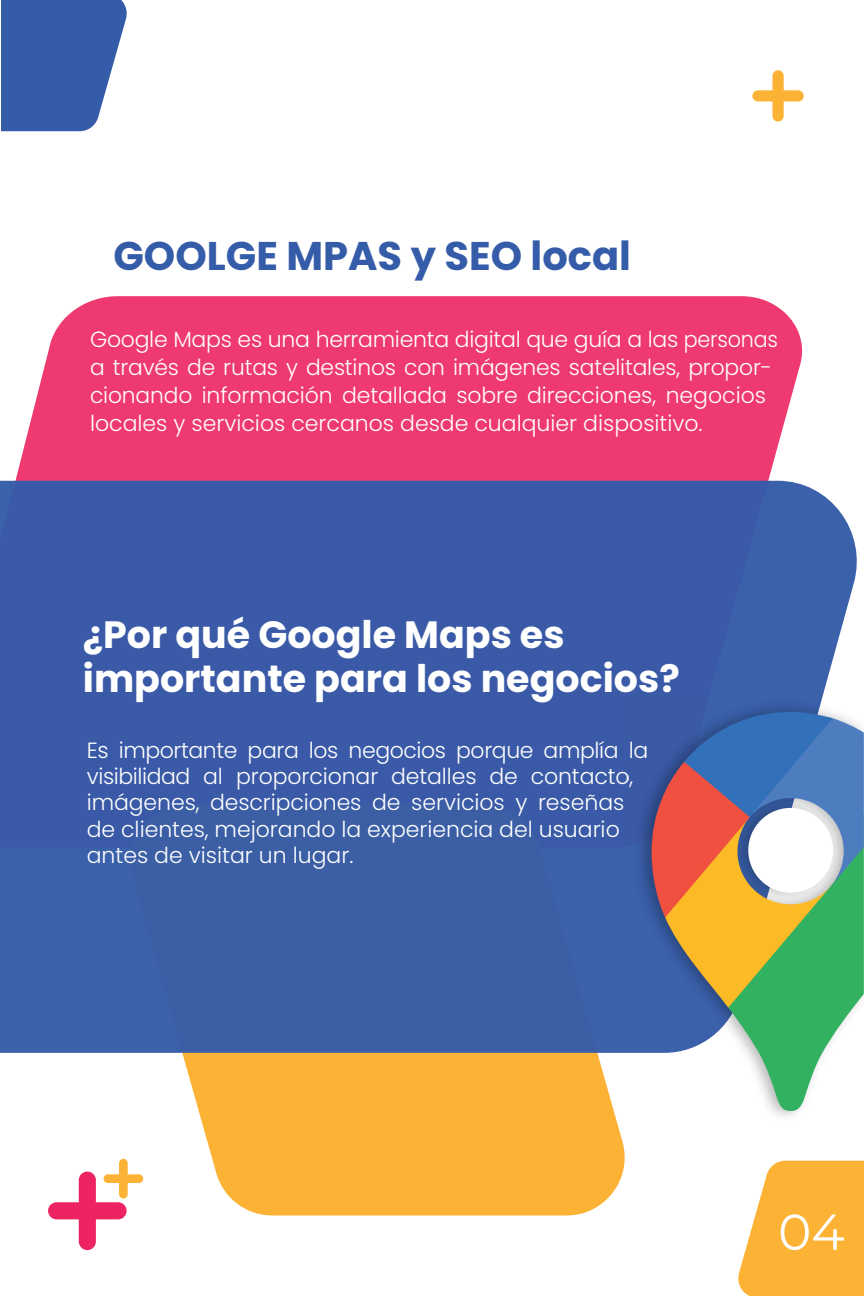
<style>
.page{position:relative;width:864px;height:1296px;background:#fff}
.page>*{position:absolute;margin:0;border:0;box-sizing:border-box;transform-origin:0 0}
.t1{font:50.2px "Montserrat";color:#fff}
.t2{font:700 40px "Poppins";color:#355ca9}
.t3{font:700 38px/44px "Poppins";color:#fff}
.t4{font:300 22px/26.4px "Poppins";letter-spacing:-.005em;color:#fff}
</style>
<div class="page">
<svg style="left:0;top:296px;width:802px;height:185px;background:#ee487b"></svg>
<svg style="left:122px;top:1053px;width:503px;height:162px;fill:#fcb335"></svg>
<div style="left:0;top:481px;width:857px;height:572px;background:#3a5aa7"></div>
<svg style="left:1px;top:0;width:126px;height:131px;background:#4c6eb2"></svg>
<svg style="left:738px;top:1161px;width:126px;height:135px;background:#fcbc4d"></svg>
<img style="left:629px;top:695px;width:228px;height:422px">
<svg style="left:652px;top:712px;width:212px;height:399px"></svg>
<div style="left:748px;top:808px;width:85px;height:85px;background:#fff;border-radius:50%"></div>
<svg style="left:48px;top:1159px;width:95px;height:91px"></svg>
<svg style="left:752px;top:70px;width:52px;height:52px"></svg>
<h2 class="t2" style="left:113px;top:233px;width:519px">GOOLGE MPAS y SEO local</h2>
<p class="t4" style="left:90px;top:326px;width:689px;line-height:28px">Google Maps es una herramienta digital que guía a las personas a través de rutas y destinos con imágenes satelitales, propor&shy;cionando información detallada sobre direcciones, negocios locales y servicios cercanos desde cualquier dispositivo.</p>
<h3 class="t3" style="left:83px;top:612px;width:598px">¿Por qué Google Maps es importante para los negocios?</h3>
<p class="t4" style="left:87px;top:737px;width:563px">Es importante para los negocios porque amplía la visibilidad al proporcionar detalles de contacto, imágenes, descripciones de servicios y reseñas de clientes, mejorando la experiencia del usuario antes de visitar un lugar.</p>
<h1 class="t1" style="left:778px;top:1198px;width:68px">04</h1>
</div>
